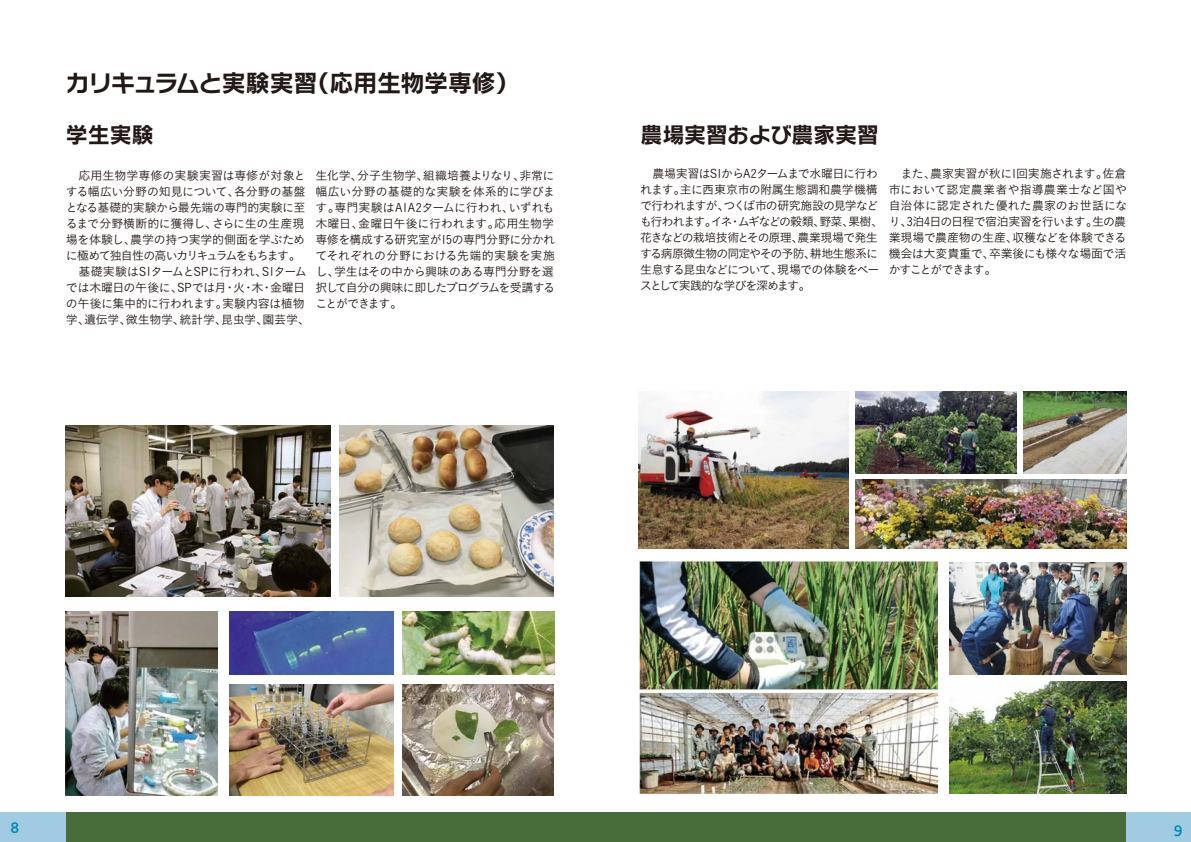
<style>
.page{position:relative;width:1191px;height:842px;background:#fff}
.page>*{position:absolute;margin:0;border:0;box-sizing:border-box;transform-origin:0 0}
.t1{font:24px "Rodin NTLG Pro B";letter-spacing:-.03em;color:#221815}
.t2{font:22px "Rodin NTLG Pro B";letter-spacing:-.01em;color:#221815}
.t3{font:700 16px "Corbel";color:#0088b7}
.t4{font:12px/16px "Koburina Go Std W3";letter-spacing:-.045em;color:#221815;text-align:justify}
.t5{font:12px/16px "Koburina Go Std W3";letter-spacing:-.075em;color:#221815}
</style>
<div class="page">
<img style="left:66px;top:611px;width:151px;height:184px">
<img style="left:639px;top:560px;width:298px;height:234px">
<img style="left:638px;top:391px;width:210px;height:157px">
<img style="left:66px;top:425px;width:264px;height:172px">
<img style="left:855px;top:391px;width:161px;height:82px">
<img style="left:1023px;top:391px;width:103px;height:82px">
<img style="left:949px;top:681px;width:177px;height:113px">
<img style="left:949px;top:562px;width:177px;height:112px">
<img style="left:230px;top:611px;width:164px;height:64px">
<img style="left:403px;top:611px;width:151px;height:64px">
<img style="left:855px;top:480px;width:271px;height:68px">
<img style="left:340px;top:425px;width:214px;height:172px">
<img style="left:230px;top:684px;width:164px;height:111px">
<img style="left:403px;top:684px;width:150px;height:111px">
<div style="left:0;top:813px;width:1191px;height:29px;background:#496d3a"></div>
<div style="left:0;top:813px;width:66px;height:29px;background:#a1cbe3"></div>
<div style="left:1126px;top:813px;width:65px;height:29px;background:#a1cbe3"></div>
<p class="t1" style="left:66px;top:67px;width:455px">カリキュラムと実験実習（応用生物学専修）</p>
<p class="t2" style="left:66px;top:120px;width:89px">学生実験</p>
<p class="t2" style="left:640px;top:120px;width:240px">農場実習および農家実習</p>
<p class="t4" style="left:888px;top:165px;width:240px">　また、農家実習が秋に1回実施されます。佐倉市において認定農業者や指導農業士など国や自治体に認定された優れた農家のお世話にな</p>
<p class="t4" style="left:888px;top:229px;width:239px">業現場で農産物の生産、収穫などを体験できる機会は大変貴重で、卒業後にも様々な場面で活かすことができます。</p>
<p class="t4" style="left:66px;top:167px;width:246px;text-align:left">　応用生物学専修の実験実習は専修が対象とする幅広い分野の知見について、各分野の基盤となる基礎的実験から最先端の専門的実験に至るまで分野横断的に獲得し、さらに生の生産現場を体験し、農学の持つ実学的側面を学ぶために極めて独自性の高いカリキュラムをもちます。　基礎実験はS1タームとSPに行われ、S1タームでは木曜日の午後に、SPでは月・火・木・金曜日の午後に集中的に行われます。実験内容は植物学、遺伝学、微生物学、統計学、昆虫学、園芸学、</p>
<p class="t4" style="left:315px;top:167px;width:241px">生化学、分子生物学、組織培養よりなり、非常に幅広い分野の基礎的な実験を体系的に学びます。専門実験はA1A2タームに行われ、いずれも木曜日、金曜日午後に行われます。応用生物学専修を構成する研究室が15の専門分野に分かれてそれぞれの分野における先端的実験を実施し、学生はその中から興味のある専門分野を選択して自分の興味に即したプログラムを受講することができます。</p>
<p class="t5" style="left:640px;top:165px;width:487px;text-indent:12px">農場実習はS1からA2タームまで水曜日に行わ<br>れます。主に西東京市の附属生態調和農学機構<br>で行われますが、つくば市の研究施設の見学など<br>も行われます。イネ・ムギなどの穀類、野菜、果樹、り、3泊4日の日程で宿泊実習を行います。生の農花きなどの栽培技術とその原理、農業現場で発生<br>する病原微生物の同定やその予防、耕地生態系に<br>生息する昆虫などについて、現場での体験をベー<br>スとして実践的な学びを深めます。</p>
<p class="t3" style="left:10px;top:818px;width:10px">8</p>
<p class="t3" style="left:1173px;top:818px;width:10px">9</p>
</div>
